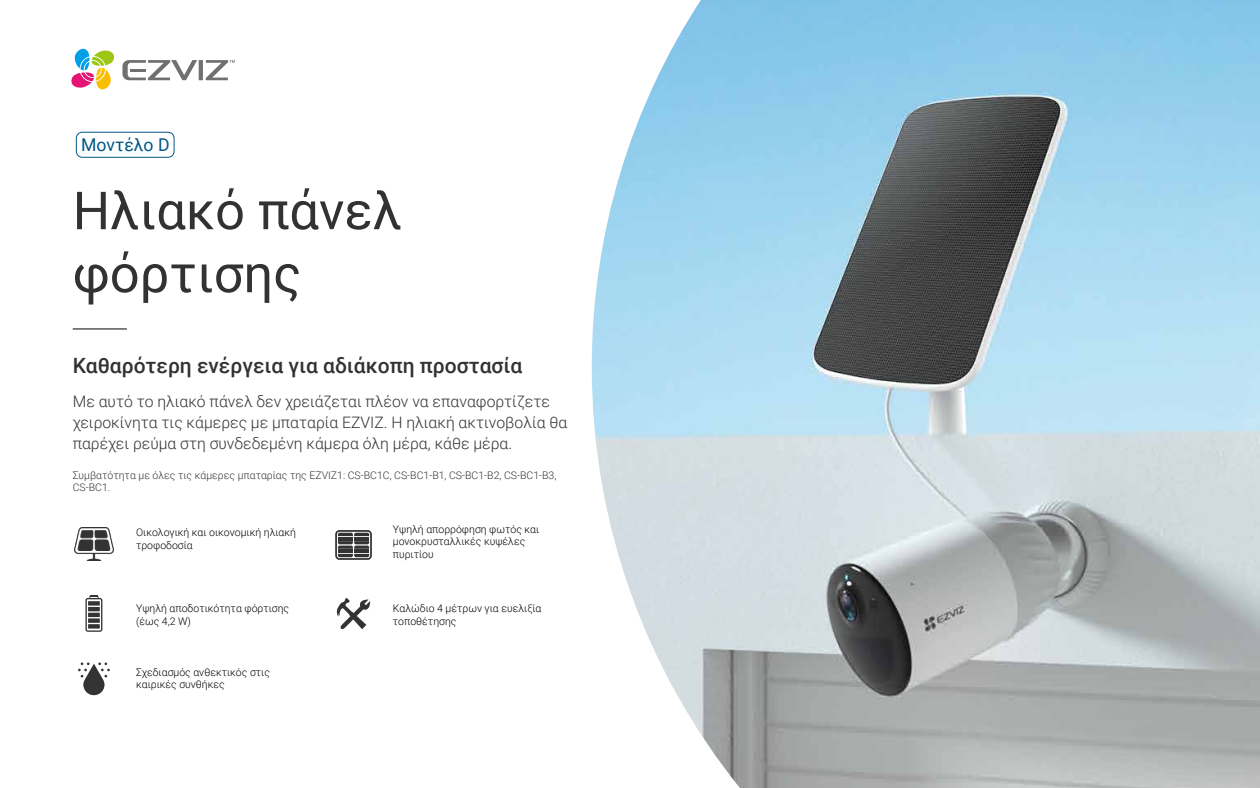
<style>
.page{position:relative;width:1260px;height:788px;background:#fff}
.page>*{position:absolute;margin:0;border:0;box-sizing:border-box;transform-origin:0 0}
.t1{font:52.5px/63px "Roboto";color:#313333}
.t2{font:500 21px "Roboto";color:#313333}
.t3{font:17.68px "Roboto";color:#035785}
.t4{font:300 15.75px/21px "Roboto";color:#313333}
.t5{font:300 10.5px/12.6px "Roboto";color:#000}
.t6{font:300 10.5px/12.6px "Roboto";color:#313333}
</style>
<div class="page">
<svg style="left:71px;top:49px;width:44px;height:40px"></svg>
<svg style="left:122px;top:60px;width:113px;height:20px"></svg>
<img style="left:74px;top:528px;width:40px;height:32px">
<svg style="left:335px;top:530px;width:37px;height:30px"></svg>
<svg style="left:85px;top:595px;width:17px;height:36px"></svg>
<svg style="left:336px;top:597px;width:34px;height:32px"></svg>
<svg style="left:78px;top:662px;width:32px;height:34px"></svg>
<img style="left:592px;top:0;width:668px;height:788px">
<hr style="left:73px;top:328px;width:54px;height:1px;background:#070001">
<div style="left:76px;top:132px;width:98px;height:26px;border:1px solid #035785;border-radius:6px"></div>
<h3 class="t3" style="left:81px;top:132px;width:90px">Μοντέλο D</h3>
<h1 class="t1" style="left:73px;top:177px;width:331px">Ηλιακό πάνελ φόρτισης</h1>
<h2 class="t2" style="left:73px;top:351px;width:451px">Καθαρότερη ενέργεια για αδιάκοπη προστασία</h2>
<h3 class="t4" style="left:73px;top:390px;width:496px">Με αυτό το ηλιακό πάνελ δεν χρειάζεται πλέον να επαναφορτίζετε χειροκίνητα τις κάμερες με μπαταρία EZVIZ. Η ηλιακή ακτινοβολία θα παρέχει ρεύμα στη συνδεδεμένη κάμερα όλη μέρα, κάθε μέρα.</h3>
<p class="t6" style="left:73px;top:468px;width:485px">Συμβατότητα με όλες τις κάμερες μπαταρίας της EZVIZ1: CS-BC1C, CS-BC1-B1, CS-BC1-B2, CS-BC1-B3,<br>CS-BC1.</p>
<p class="t5" style="left:136px;top:526px;width:162px">Οικολογική και οικονομική ηλιακή τροφοδοσία</p>
<p class="t5" style="left:393px;top:522px;width:148px">Υψηλή απορρόφηση φωτός και μονοκρυσταλλικές κυψέλες πυριτίου</p>
<p class="t5" style="left:136px;top:602px;width:155px">Υψηλή αποδοτικότητα φόρτισης (έως 4,2 W)</p>
<p class="t5" style="left:136px;top:665px;width:135px">Σχεδιασμός ανθεκτικός στις καιρικές συνθήκες</p>
<p class="t5" style="left:393px;top:602px;width:150px">Καλώδιο 4 μέτρων για ευελιξία τοποθέτησης</p>
</div>
